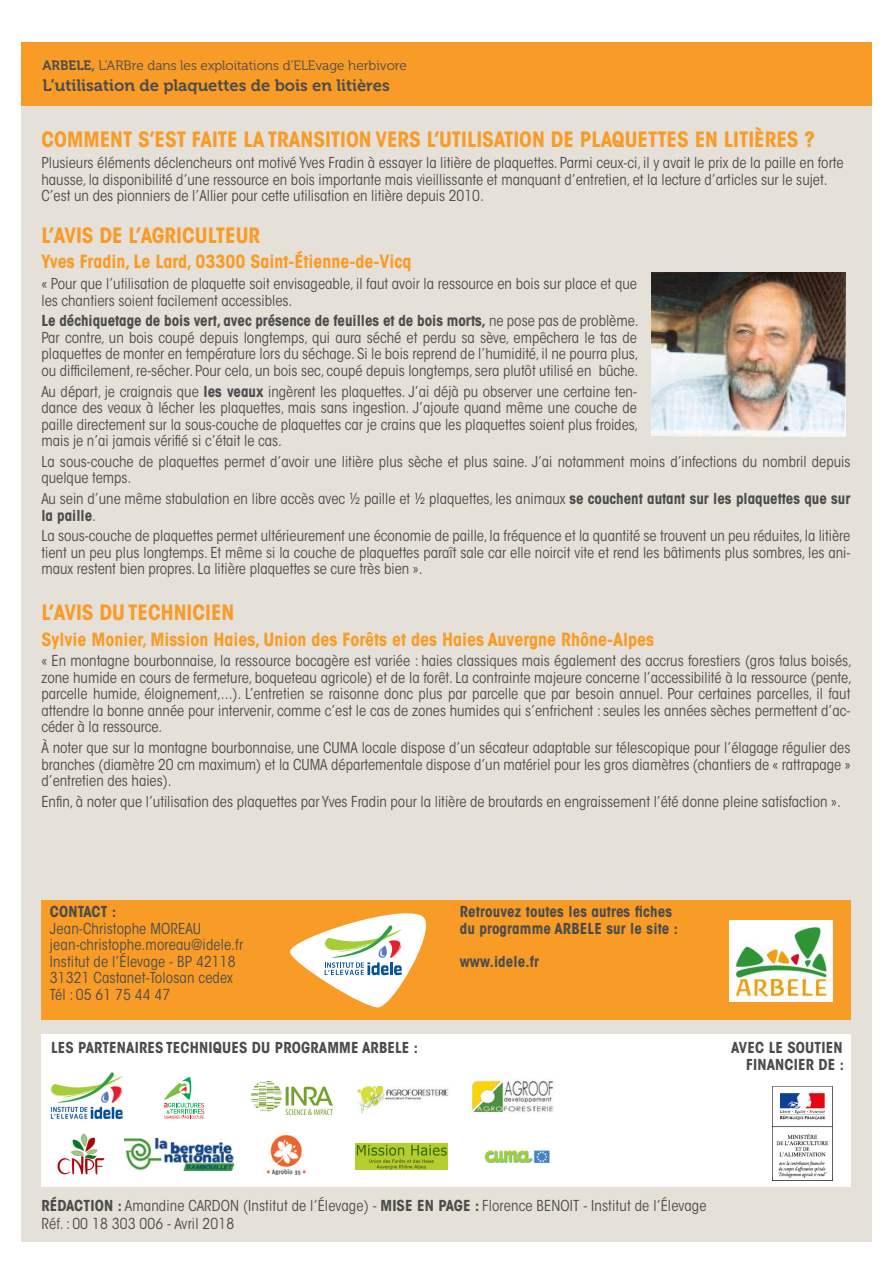
<style>
.page{position:relative;width:893px;height:1263px;background:#fff}
.page>*{position:absolute;margin:0;border:0;box-sizing:border-box;transform-origin:0 0}
.t1{font:700 condensed 21px "ITC Avant Garde Std";color:#f89c27}
.t2{font:700 condensed 18px "ITC Avant Garde Std";color:#f89c27}
.t3{font:16.5px "Museo 700";color:#4b4c4d}
.t4{font:condensed 15px/16.5px "ITC Avant Garde Std";color:#4b4c4d;text-align:justify}
.t5{font:700 condensed 15px "ITC Avant Garde Std";letter-spacing:.01em;color:#4b4c4d}
.t6{font:13.5px "Museo 300";color:#4b4c4d}
.s1{font-family:"Museo 700"}
.s2{font-weight:700}
</style>
<div class="page">
<div style="left:21px;top:106px;width:851px;height:1136px;background:#e6e1d8"></div>
<div style="left:21px;top:43px;width:851px;height:63px;background:#f89c27"></div>
<div style="left:41px;top:900px;width:809px;height:120px;background:#f89c27"></div>
<img style="left:651px;top:272px;width:195px;height:165px">
<div style="left:41px;top:1034px;width:809px;height:152px;background:#fff"></div>
<img style="left:50px;top:1072px;width:73px;height:48px">
<img style="left:266px;top:1135px;width:40px;height:40px">
<svg style="left:164px;top:1077px;width:40px;height:42px"></svg>
<img style="left:252px;top:1081px;width:80px;height:33px">
<img style="left:124px;top:1138px;width:111px;height:33px">
<img style="left:357px;top:1087px;width:92px;height:26px">
<img style="left:484px;top:1150px;width:66px;height:12px">
<img style="left:355px;top:1144px;width:93px;height:25px">
<img style="left:57px;top:1133px;width:48px;height:42px">
<img style="left:472px;top:1080px;width:82px;height:33px">
<svg style="left:290px;top:913px;width:136px;height:94px"></svg>
<img style="left:772px;top:1086px;width:61px;height:94px">
<img style="left:730px;top:921px;width:102px;height:80px">
<p class="t6" style="left:43px;top:58px;width:366px"><span class="s1">ARBELE,</span> L’ARBre dans les exploitations d’ELEvage herbivore</p>
<p class="t3" style="left:43px;top:76px;width:349px">L’utilisation de plaquettes de bois en litières</p>
<p class="t1" style="left:41px;top:126px;width:775px">COMMENT S’EST FAITE LA TRANSITION VERS L’UTILISATION DE PLAQUETTES EN LITIÈRES ?</p>
<p class="t4" style="left:41px;top:155px;width:804px;text-align:left">Plusieurs éléments déclencheurs ont motivé Yves Fradin à essayer la litière de plaquettes. Parmi ceux-ci, il y avait le prix de la paille en forte hausse, la disponibilité d’une ressource en bois importante mais vieillissante et manquant d’entretien, et la lecture d’articles sur le sujet.<br>C’est un des pionniers de l’Allier pour cette utilisation en litière depuis 2010.</p>
<p class="t1" style="left:41px;top:222px;width:220px">L’AVIS DE L’AGRICULTEUR</p>
<p class="t2" style="left:41px;top:250px;width:372px">Yves Fradin, Le Lard, 03300 Saint-Étienne-de-Vicq</p>
<p class="t4" style="left:41px;top:276px;width:597px">« Pour que l’utilisation de plaquette soit envisageable, il faut avoir la ressource en bois sur place et que les chantiers soient facilement accessibles.</p>
<p class="t4" style="left:41px;top:313px;width:599px"><span class="s2">Le déchiquetage de bois vert, avec présence de feuilles et de bois morts,</span> ne pose pas de problème.<br>Par contre, un bois coupé depuis longtemps, qui aura séché et perdu sa sève, empêchera le tas de plaquettes de monter en température lors du séchage. Si le bois reprend de l’humidité, il ne pourra plus, ou difficilement, re-sécher. Pour cela, un bois sec, coupé depuis longtemps, sera plutôt utilisé en bûche.</p>
<p class="t4" style="left:41px;top:383px;width:598px">Au départ, je craignais que <span class="s2">les veaux</span> ingèrent les plaquettes. J’ai déjà pu observer une certaine ten&shy;dance des veaux à lécher les plaquettes, mais sans ingestion. J’ajoute quand même une couche de paille directement sur la sous-couche de plaquettes car je crains que les plaquettes soient plus froides, mais je n’ai jamais vérifié si c’était le cas.</p>
<p class="t4" style="left:41px;top:453px;width:810px">La sous-couche de plaquettes permet d’avoir une litière plus sèche et plus saine. J’ai notamment moins d’infections du nombril depuis quelque temps.</p>
<p class="t4" style="left:41px;top:491px;width:810px">Au sein d’une même stabulation en libre accès avec ½ paille et ½ plaquettes, les animaux <span class="s2">se couchent autant sur les plaquettes que sur la paille</span>.</p>
<p class="t4" style="left:41px;top:528px;width:810px">La sous-couche de plaquettes permet ultérieurement une économie de paille, la fréquence et la quantité se trouvent un peu réduites, la litière tient un peu plus longtemps. Et même si la couche de plaquettes paraît sale car elle noircit vite et rend les bâtiments plus sombres, les ani&shy;maux restent bien propres. La litière plaquettes se cure très bien ».</p>
<p class="t1" style="left:41px;top:599px;width:194px">L’AVIS DU TECHNICIEN</p>
<p class="t2" style="left:41px;top:628px;width:614px">Sylvie Monier, Mission Haies, Union des Forêts et des Haies Auvergne Rhône-Alpes</p>
<p class="t4" style="left:41px;top:653px;width:812px">« En montagne bourbonnaise, la ressource bocagère est variée : haies classiques mais également des accrus forestiers (gros talus boisés, zone humide en cours de fermeture, boqueteau agricole) et de la forêt. La contrainte majeure concerne l’accessibilité à la ressource (pente, parcelle humide, éloignement,...). L’entretien se raisonne donc plus par parcelle que par besoin annuel. Pour certaines parcelles, il faut attendre la bonne année pour intervenir, comme c’est le cas de zones humides qui s’enfrichent : seules les années sèches permettent d’ac&shy;céder à la ressource.</p>
<p class="t4" style="left:41px;top:740px;width:810px">À noter que sur la montagne bourbonnaise, une CUMA locale dispose d’un sécateur adaptable sur télescopique pour l’élagage régulier des branches (diamètre 20 cm maximum) et la CUMA départementale dispose d’un matériel pour les gros diamètres (chantiers de « rattrapage » d’entretien des haies).</p>
<p class="t4" style="left:41px;top:793px;width:801px">Enfin, à noter que l’utilisation des plaquettes par Yves Fradin pour la litière de broutards en engraissement l’été donne pleine satisfaction ».</p>
<p class="t5" style="left:50px;top:902px;width:68px">CONTACT :</p>
<p class="t4" style="left:50px;top:920px;width:153px">Jean-Christophe MOREAU</p>
<p class="t4" style="left:50px;top:937px;width:195px">jean-christophe.moreau@idele.fr</p>
<p class="t4" style="left:50px;top:953px;width:187px">Institut de l’Élevage - BP 42118</p>
<p class="t4" style="left:50px;top:970px;width:185px">31321 Castanet-Tolosan cedex</p>
<p class="t4" style="left:50px;top:986px;width:122px">Tél : 05 61 75 44 47</p>
<p class="t5" style="left:460px;top:902px;width:214px">Retrouvez toutes les autres fiches</p>
<p class="t5" style="left:460px;top:919px;width:220px">du programme ARBELE sur le site :</p>
<p class="t5" style="left:460px;top:952px;width:81px">www.idele.fr</p>
<p class="t5" style="left:51px;top:1038px;width:369px">LES PARTENAIRES TECHNIQUES DU PROGRAMME ARBELE :</p>
<p class="t5" style="left:731px;top:1038px;width:113px">AVEC LE SOUTIEN</p>
<p class="t5" style="left:746px;top:1055px;width:99px">FINANCIER DE :</p>
<p class="t4" style="left:41px;top:1198px;width:667px"><span class="s2">RÉDACTION :</span> Amandine CARDON (Institut de l’Élevage) - <span class="s2">MISE EN PAGE :</span> Florence BENOIT - Institut de l’Élevage</p>
<p class="t4" style="left:41px;top:1216px;width:194px">Réf. : 00 18 303 006 - Avril 2018</p>
</div>
